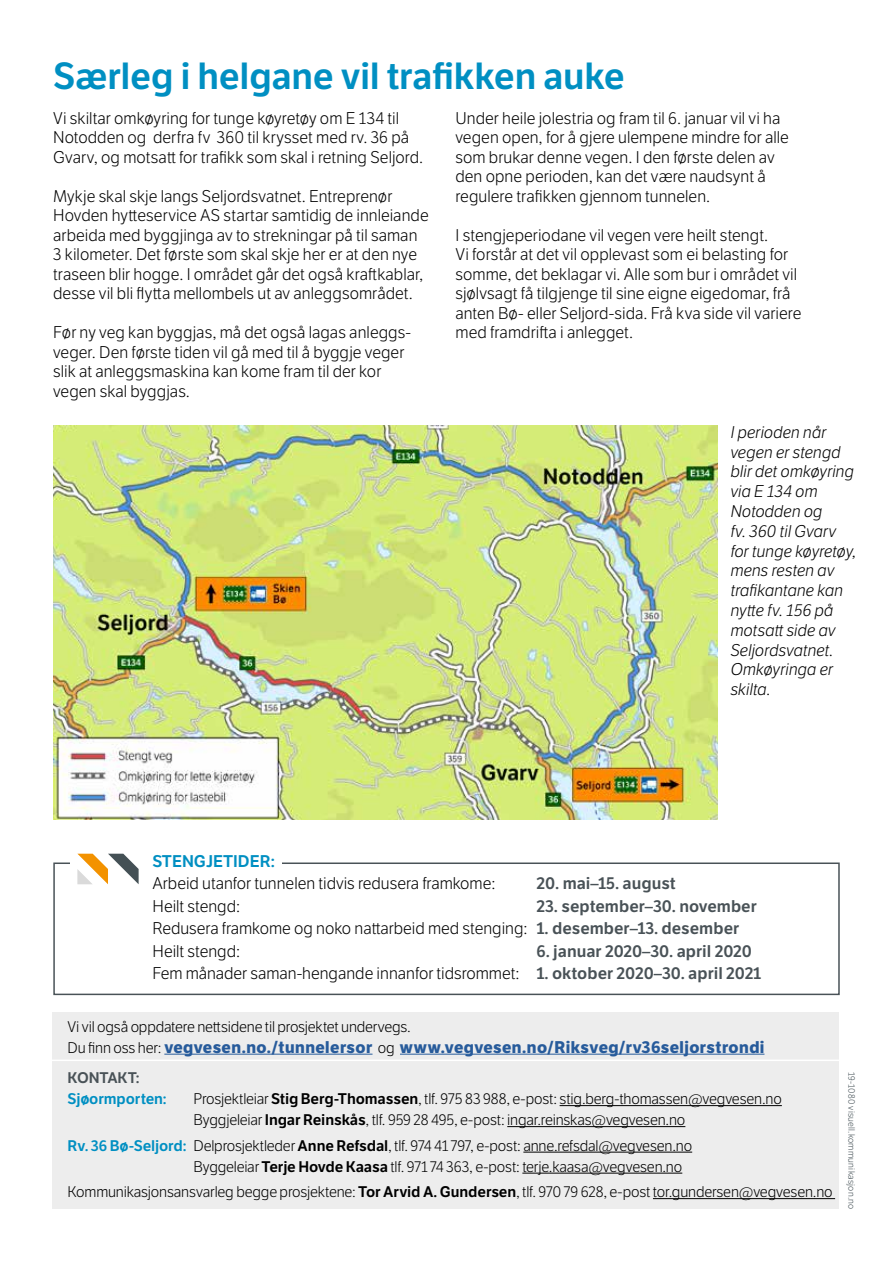
<style>
.page{position:relative;width:893px;height:1263px;background:#fff}
.page>*{position:absolute;margin:0;border:0;box-sizing:border-box;transform-origin:0 0}
.t1{font:600 36.75px "LFT Etica";letter-spacing:-.01em;color:#008fc2}
.t2{font:300 16.5px/19.5px "LFT Etica";letter-spacing:.005em;color:#000}
.t3{font:italic 300 16.5px/19.8px "LFT Etica";letter-spacing:.005em;color:#000}
.t4{font:600 16.5px/22.5px "LFT Etica";color:#495257}
.t5{font:700 16.5px "LFT Etica";letter-spacing:.025em;color:#275b9b}
.t6{font:600 16.5px "LFT Etica";color:#008fc2}
.t7{font:300 15px/21px "LFT Etica";letter-spacing:-.01em;color:#000}
.t8{font:600 15px "LFT Etica";letter-spacing:-.01em;color:#008fc2}
.t9{font:600 15px "LFT Etica";letter-spacing:-.01em;color:#495257}
.t10{font:300 9px "LFT Etica";letter-spacing:.025em;color:#445055}
.s1{font-weight:600;color:#495257}
.s2{font-weight:300;color:#000}
.s3{font-weight:300;font-size:15px;color:#000}
.s4{font-weight:600}
.s5{font-weight:600;color:#008fc2}
</style>
<div class="page">
<img style="left:53px;top:426px;width:664px;height:394px">
<div style="left:52px;top:1013px;width:787px;height:196px;background:#ededed"></div>
<hr style="left:560px;top:1105px;width:222px;height:1px;background:#000">
<hr style="left:507px;top:1126px;width:178px;height:1px;background:#000">
<hr style="left:523px;top:1152px;width:169px;height:1px;background:#000">
<hr style="left:522px;top:1173px;width:160px;height:1px;background:#000">
<hr style="left:653px;top:1198px;width:182px;height:1px;background:#000">
<hr style="left:41px;top:1059px;width:808px;height:2px;background:#fff">
<hr style="left:164px;top:1054px;width:208px;height:1px;background:#275b9b">
<hr style="left:400px;top:1054px;width:364px;height:1px;background:#275b9b">
<div style="left:53px;top:862px;width:787px;height:133px;border:2px solid #495257"></div>
<div style="left:70px;top:845px;width:212px;height:27px;background:#fff"></div>
<svg style="left:77px;top:854px;width:62px;height:30px"></svg>
<h1 class="t1" style="left:53px;top:54px;width:573px">Særleg i helgane vil trafikken auke</h1>
<p class="t2" style="left:53px;top:109px;width:372px">Vi skiltar omkøyring for tunge køyretøy om E 134 til<br>Notodden og derfra fv 360 til krysset med rv. 36 på<br>Gvarv, og motsatt for trafikk som skal i retning Seljord.</p>
<p class="t2" style="left:53px;top:187px;width:377px">Mykje skal skje langs Seljordsvatnet. Entreprenør Hovden hytteservice AS startar samtidig de innleiande arbeida med byggjinga av to strekningar på til saman 3 kilometer. Det første som skal skje her er at den nye traseen blir hogge. I området går det også kraftkablar, desse vil bli flytta mellombels ut av anleggsområdet.</p>
<p class="t2" style="left:53px;top:323px;width:359px">Før ny veg kan byggjas, må det også lagas anleggs&shy;veger. Den første tiden vil gå med til å byggje veger slik at anleggsmaskina kan kome fram til der kor vegen skal byggjas.</p>
<p class="t2" style="left:455px;top:109px;width:335px">Under heile jolestria og fram til 6. januar vil vi ha vegen open, for å gjere ulempene mindre for alle som brukar denne vegen. I den første delen av den opne perioden, kan det være naudsynt å regulere trafikken gjennom tunnelen.</p>
<p class="t2" style="left:455px;top:226px;width:347px">I stengjeperiodane vil vegen vere heilt stengt.<br>Vi forstår at det vil opplevast som ei belasting for somme, det beklagar vi. Alle som bur i området vil sjølvsagt få tilgjenge til sine eigne eigedomar, frå anten Bø- eller Seljord-sida. Frå kva side vil variere med framdrifta i anlegget.</p>
<p class="t3" style="left:731px;top:423px;width:128px">I perioden når vegen er stengd blir det omkøyring via E 134 om<br>Notodden og<br>fv. 360 til Gvarv for tunge køyretøy, mens resten av trafikantane kan nytte fv. 156 på motsatt side av<br>Seljordsvatnet.<br>Omkøyringa er skilta.</p>
<p class="t6" style="left:153px;top:851px;width:124px">STENGJETIDER:</p>
<p class="t2" style="left:153px;top:874px;width:344px">Arbeid utanfor tunnelen tidvis redusera framkome:</p>
<p class="t4" style="left:537px;top:872px;width:141px">20. mai–15. august</p>
<p class="t2" style="left:153px;top:897px;width:89px">Heilt stengd:</p>
<p class="t2" style="left:153px;top:895px;width:606px;line-height:22.5px;text-indent:384px"><span class="s1">23. september–30. november<br></span>Redusera framkome og noko nattarbeid med stenging: <span class="s1">1. desember–13. desember<br></span>Heilt stengd:</p>
<p class="t4" style="left:153px;top:940px;width:610px;text-indent:384px">6. januar 2020–30. april 2020<br><span class="s2">Fem månader saman-hengande innanfor tidsrommet:</span> 1. oktober 2020–30. april 2021</p>
<p class="t7" style="left:68px;top:1016px;width:345px">Vi vil også oppdatere nettsidene til prosjektet undervegs.</p>
<p class="t5" style="left:68px;top:1036px;width:698px"><span class="s3">Du finn oss her:</span> vegvesen.no./tunnelersor <span class="s3">og</span> www.vegvesen.no/Riksveg/rv36seljorstrondi</p>
<p class="t9" style="left:68px;top:1069px;width:74px">KONTAKT:</p>
<p class="t8" style="left:68px;top:1090px;width:101px">Sjøormporten:</p>
<p class="t7" style="left:194px;top:1089px;width:590px">Prosjektleiar <span class="s4">Stig Berg-Thomassen</span>, tlf. 975 83 988, e-post: stig.berg-thomassen@vegvesen.no<br>Byggjeleiar <span class="s4">Ingar Reinskås</span>, tlf. 959 28 495, e-post: ingar.reinskas@vegvesen.no</p>
<p class="t7" style="left:194px;top:1135px;width:500px;text-indent:-126px"><span class="s5">Rv. 36 Bø-Seljord:</span> Delprosjektleder <span class="s4">Anne Refsdal</span>, tlf. 974 41 797, e-post: anne.refsdal@vegvesen.no<br>Byggeleiar <span class="s4">Terje Hovde Kaasa</span> tlf. 971 74 363, e-post: terje.kaasa@vegvesen.no</p>
<p class="t7" style="left:68px;top:1182px;width:767px">Kommunikasjonsansvarleg begge prosjektene: <span class="s4">Tor Arvid A. Gundersen</span>, tlf. 970 79 628, e-post tor.gundersen@vegvesen.no</p>
<p class="t10" style="left:857px;top:1072px;width:139px;rotate:90deg">19-1080 visuell.kommunikasjon.no</p>
</div>
